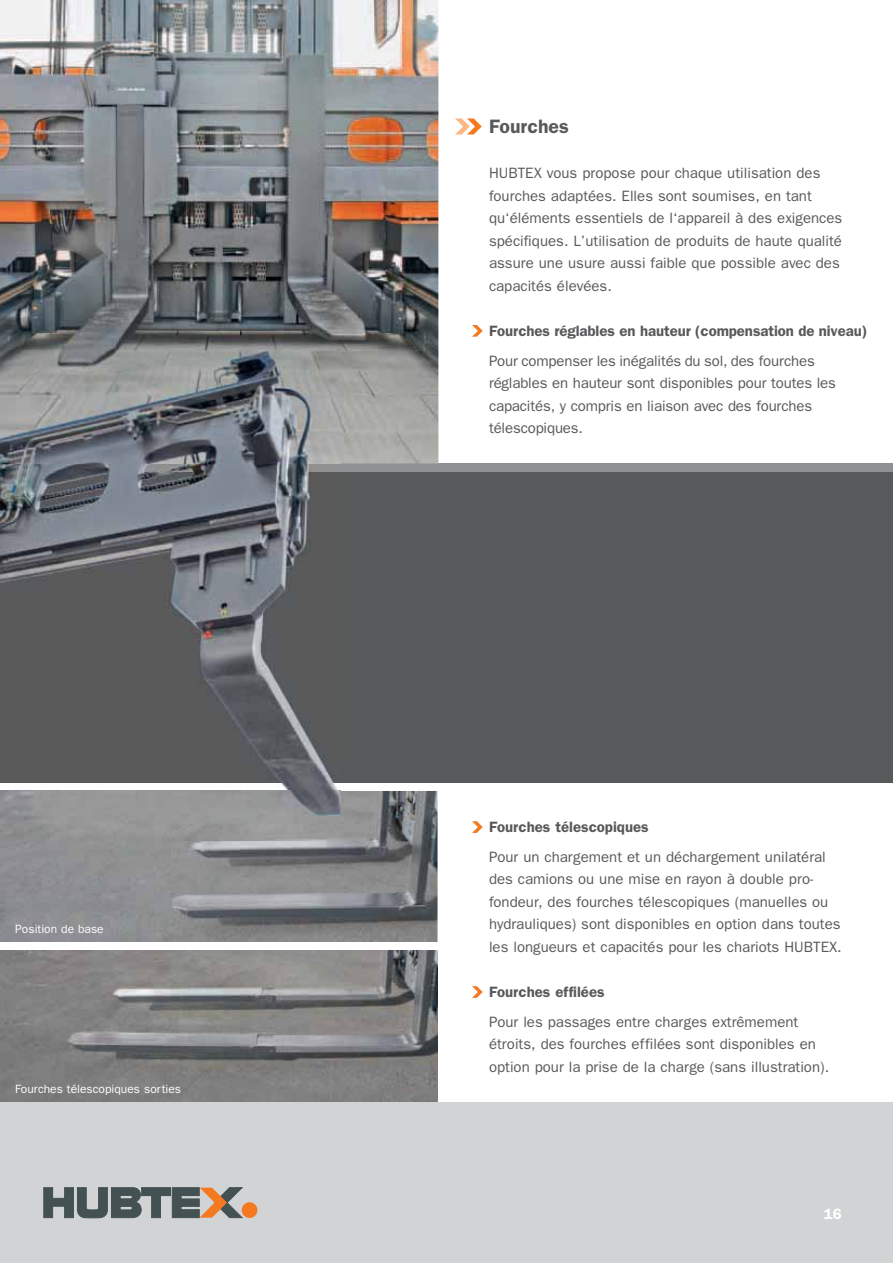
<style>
.page{position:relative;width:893px;height:1263px;background:#fff}
.page>*{position:absolute;margin:0;border:0;box-sizing:border-box;transform-origin:0 0}
.t1{font:600 19.5px "Franklin Gothic";color:#58595b}
.t2{font:15px/22.5px "Franklin Gothic";color:#58595b}
.t3{font:600 15px "Franklin Gothic";letter-spacing:-.005em;color:#58595b}
.t4{font:600 15px "Franklin Gothic";color:#fff}
.t5{font:12px "Franklin Gothic";color:#fff}
</style>
<div class="page">
<div style="left:0;top:1101px;width:893px;height:162px;background:#d1d3d4"></div>
<div style="left:0;top:472px;width:893px;height:310px;background:#58595b"></div>
<div style="left:242px;top:1202px;width:15px;height:16px;background:#f47920;border-radius:50%"></div>
<svg style="left:44px;top:1187px;width:198px;height:31px"></svg>
<img style="left:0;top:791px;width:438px;height:151px">
<img style="left:0;top:0;width:438px;height:463px">
<img style="left:0;top:950px;width:438px;height:151px">
<img style="left:0;top:782px;width:340px;height:33px">
<img style="left:0;top:350px;width:340px;height:122px">
<img style="left:0;top:472px;width:334px;height:310px">
<svg style="left:455px;top:118px;width:27px;height:17px"></svg>
<svg style="left:472px;top:325px;width:11px;height:12px"></svg>
<svg style="left:472px;top:821px;width:11px;height:12px"></svg>
<svg style="left:472px;top:986px;width:11px;height:12px"></svg>
<p class="t5" style="left:15px;top:925px;width:90px">Position de base</p>
<p class="t5" style="left:15px;top:1085px;width:167px">Fourches télescopiques sorties</p>
<h1 class="t1" style="left:489px;top:120px;width:81px">Fourches</h1>
<p class="t2" style="left:489px;top:163px;width:355px">HUBTEX vous propose pour chaque utilisation des fourches adaptées. Elles sont soumises, en tant qu‘éléments essentiels de l‘appareil à des exigences spécifiques. L’utilisation de produits de haute qualité assure une usure aussi faible que possible avec des capacités élevées.</p>
<p class="t3" style="left:489px;top:325px;width:380px">Fourches réglables en hauteur (compensation de niveau)</p>
<p class="t2" style="left:489px;top:350px;width:349px">Pour compenser les inégalités du sol, des fourches réglables en hauteur sont disponibles pour toutes les capacités, y compris en liaison avec des fourches télescopiques.</p>
<p class="t3" style="left:489px;top:821px;width:161px">Fourches télescopiques</p>
<p class="t2" style="left:489px;top:847px;width:354px">Pour un chargement et un déchargement unilatéral des camions ou une mise en rayon à double pro&shy;fondeur, des fourches télescopiques (manuelles ou hydrauliques) sont disponibles en option dans toutes les longueurs et capacités pour les chariots HUBTEX.</p>
<p class="t3" style="left:489px;top:986px;width:117px">Fourches effilées</p>
<p class="t2" style="left:489px;top:1012px;width:342px">Pour les passages entre charges extrêmement étroits, des fourches effilées sont disponibles en option pour la prise de la charge (sans illustration).</p>
<p class="t4" style="left:824px;top:1209px;width:19px">16</p>
</div>
